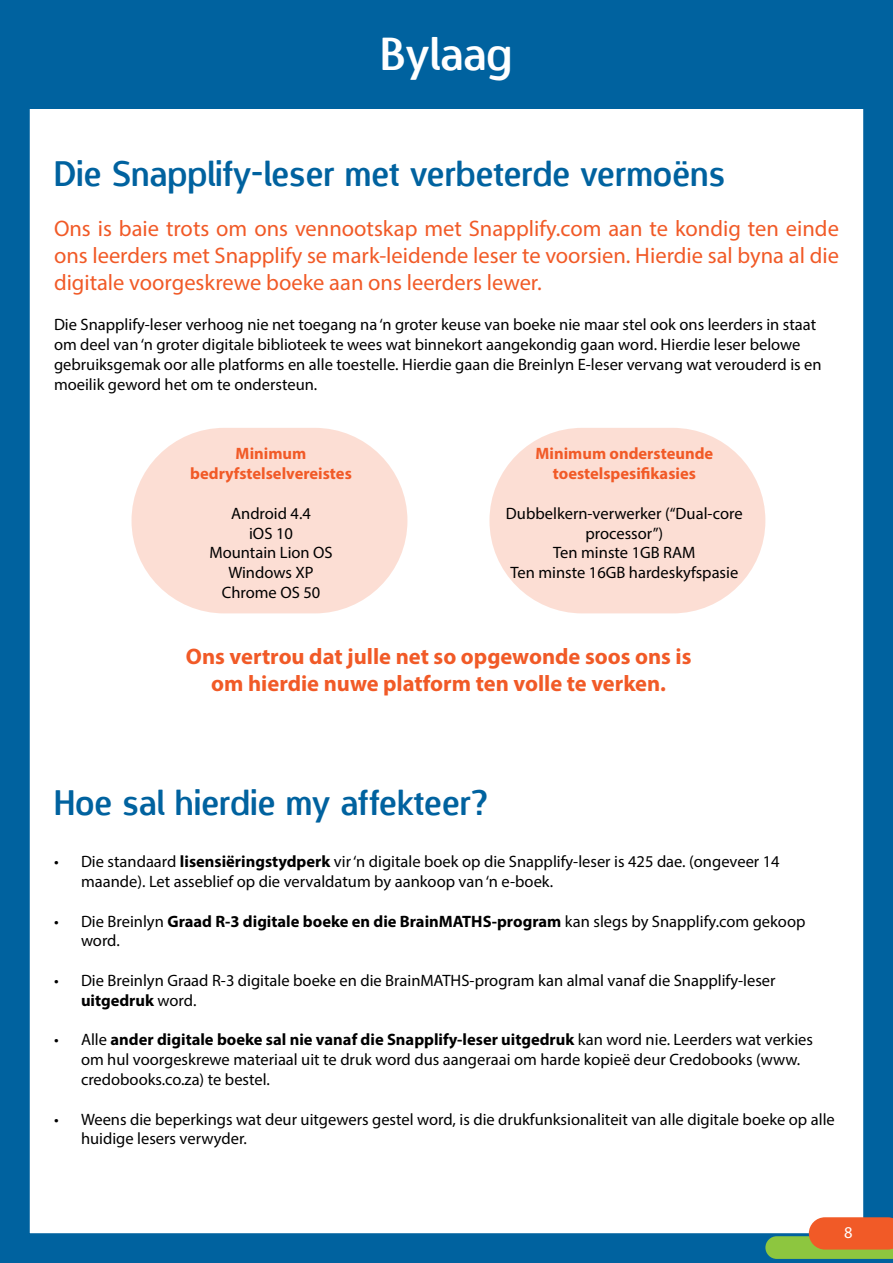
<style>
.page{position:relative;width:893px;height:1263px;background:#fff}
.page>*{position:absolute;margin:0;border:0;box-sizing:border-box;transform-origin:0 0}
.t1{font:45px "Designosaur";color:#fff}
.t2{font:34.5px "Designosaur";color:#00629f}
.t3{font:22.5px/27px "Myriad Pro";color:#f15a27;text-align:justify}
.t4{font:700 22.5px/27px "Myriad Pro";color:#f15a27;text-align:center}
.t5{font:16.5px/19.8px "Myriad Pro";color:#000}
.t6{font:700 16.5px/19.8px "Myriad Pro";color:#f15a27;text-align:center}
.t7{font:16.5px "Myriad Pro";color:#fff}
.s1{font-weight:700}
</style>
<div class="page">
<div style="left:0;top:0;width:893px;height:1263px;border:30px solid #00629f"></div>
<div style="left:1px;top:0;width:891px;height:108px;background:#00629f"></div>
<div style="left:131px;top:428px;width:276px;height:185px;background:#fcded4;border-radius:93px"></div>
<div style="left:489px;top:428px;width:276px;height:185px;background:#fcded4;border-radius:93px"></div>
<svg style="left:765px;top:1217px;width:128px;height:42px;background:#c89553"></svg>
<h1 class="t1" style="left:381px;top:16px;width:133px">Bylaag</h1>
<h2 class="t2" style="left:54px;top:144px;width:673px">Die Snapplify-leser met verbeterde vermoëns</h2>
<h3 class="t3" style="left:54px;top:215px;width:786px">Ons is baie trots om ons vennootskap met Snapplify.com aan te kondig ten einde ons leerders met Snapplify se mark-leidende leser te voorsien. Hierdie sal byna al die digitale voorgeskrewe boeke aan ons leerders lewer.</h3>
<p class="t5" style="left:54px;top:314px;width:769px">Die Snapplify-leser verhoog nie net toegang na ‘n groter keuse van boeke nie maar stel ook ons leerders in staat om deel van ‘n groter digitale biblioteek te wees wat binnekort aangekondig gaan word. Hierdie leser belowe gebruiksgemak oor alle platforms en alle toestelle. Hierdie gaan die Breinlyn E-leser vervang wat verouderd is en moeilik geword het om te ondersteun.</p>
<p class="t6" style="left:190px;top:443px;width:163px">Minimum bedryfstelselvereistes</p>
<p class="t5" style="left:209px;top:503px;width:125px;text-align:center">Android 4.4<br>iOS 10<br>Mountain Lion OS<br>Windows XP<br>Chrome OS 50</p>
<p class="t6" style="left:535px;top:443px;width:179px">Minimum ondersteunde toestelspesifikasies</p>
<p class="t5" style="left:506px;top:503px;width:238px;text-align:center">Dubbelkern-verwerker (“Dual-core processor”)<br>Ten minste 1GB RAM<br>Ten minste 16GB hardeskyfspasie</p>
<h3 class="t4" style="left:186px;top:642px;width:507px">Ons vertrou dat julle net so opgewonde soos ons is om hierdie nuwe platform ten volle te verken.</h3>
<h2 class="t2" style="left:54px;top:774px;width:436px">Hoe sal hierdie my affekteer?</h2>
<p class="t5" style="left:81px;top:851px;width:700px;text-indent:-27px">• Die standaard <span class="s1">lisensiëringstydperk</span> vir ‘n digitale boek op die Snapplify-leser is 425 dae. (ongeveer 14 maande). Let asseblief op die vervaldatum by aankoop van ‘n e-boek.</p>
<p class="t5" style="left:81px;top:911px;width:726px;text-indent:-27px">• Die Breinlyn <span class="s1">Graad R-3 digitale boeke en die BrainMATHS-program</span> kan slegs by Snapplify.com gekoop word.</p>
<p class="t5" style="left:81px;top:970px;width:696px;text-indent:-27px">• Die Breinlyn Graad R-3 digitale boeke en die BrainMATHS-program kan almal vanaf die Snapplify-leser <span class="s1">uitgedruk</span> word.</p>
<p class="t5" style="left:81px;top:1030px;width:734px;text-indent:-27px">• Alle <span class="s1">ander digitale boeke sal nie vanaf die Snapplify-leser uitgedruk</span> kan word nie. Leerders wat verkies om hul voorgeskrewe materiaal uit te druk word dus aangeraai om harde kopieë deur Credobooks (www. credobooks.co.za) te bestel.</p>
<p class="t5" style="left:81px;top:1109px;width:755px;text-indent:-27px">• Weens die beperkings wat deur uitgewers gestel word, is die drukfunksionaliteit van alle digitale boeke op alle huidige lesers verwyder.</p>
<p class="t7" style="left:844px;top:1222px;width:10px">8</p>
</div>
